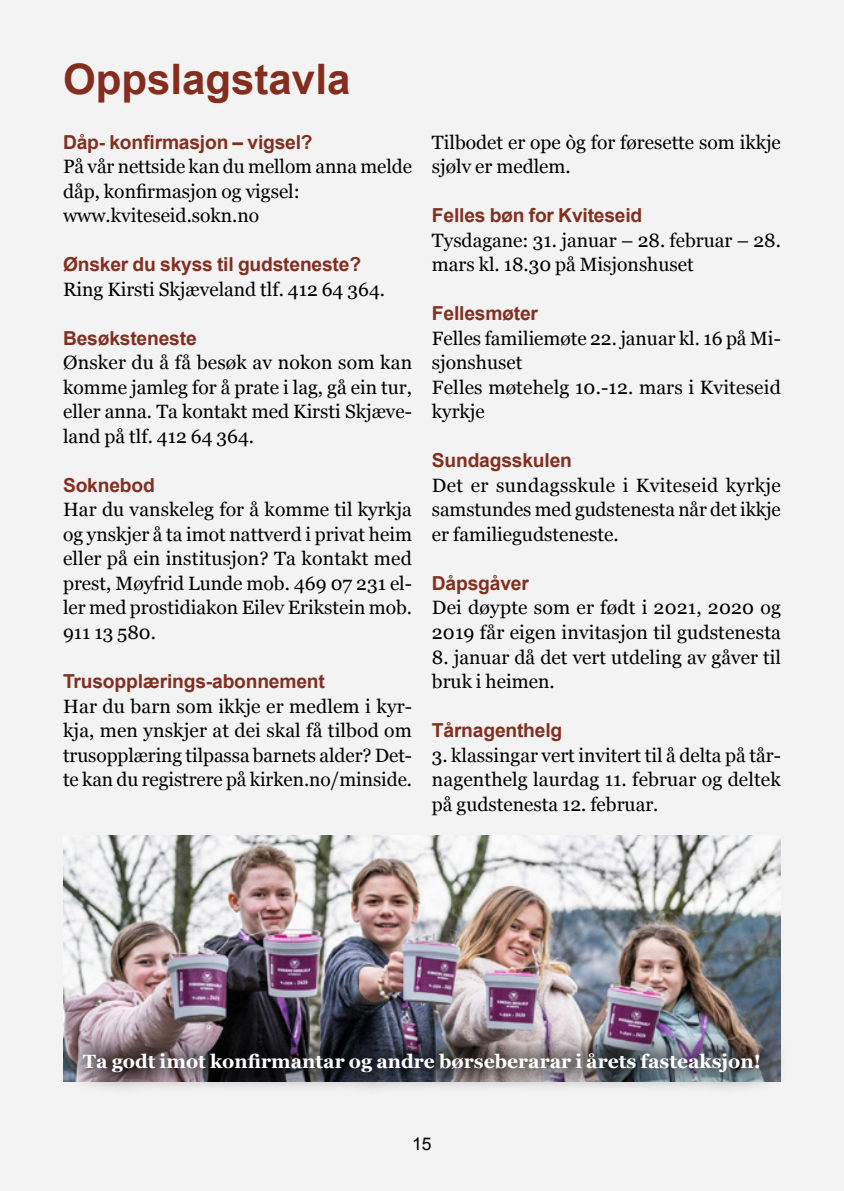
<style>
.page{position:relative;width:844px;height:1191px;background:#fff}
.page>*{position:absolute;margin:0;border:0;box-sizing:border-box;transform-origin:0 0}
.t1{font:700 42px "Arial";color:#842d1f}
.t2{font:19.25px/24.5px "Georgia";color:#000}
.t3{font:700 19.25px "Arial";letter-spacing:-.01em;color:#842e1f}
.t4{font:700 19.25px "Georgia";color:#fff}
.t5{font:17.5px "Arial";color:#000}
</style>
<div class="page">
<div style="left:0;top:0;width:843px;height:1191px;background:#f3f3f3"></div>
<img style="left:63px;top:835px;width:717px;height:191px">
<div style="left:63px;top:1026px;width:726px;height:70px;background:#000;opacity:.75"></div>
<h1 class="t1" style="left:63px;top:51px;width:289px">Oppslagstavla</h1>
<p class="t3" style="left:63px;top:129px;width:251px">Dåp- konfirmasjon – vigsel?</p>
<p class="t2" style="left:63px;top:154px;width:350px">På vår nettside kan du mellom anna melde dåp, konfirmasjon og vigsel: www.kviteseid.sokn.no</p>
<p class="t3" style="left:63px;top:252px;width:299px">Ønsker du skyss til gudsteneste?</p>
<p class="t2" style="left:63px;top:276px;width:323px">Ring Kirsti Skjæveland tlf. 412 64 364.</p>
<p class="t3" style="left:63px;top:325px;width:135px">Besøksteneste</p>
<p class="t2" style="left:63px;top:350px;width:350px;text-align:justify">Ønsker du å få besøk av nokon som kan komme jamleg for å prate i lag, gå ein tur, eller anna. Ta kontakt med Kirsti Skjæve&shy;land på tlf. 412 64 364.</p>
<p class="t3" style="left:63px;top:472px;width:93px">Soknebod</p>
<p class="t2" style="left:63px;top:497px;width:350px;text-align:justify">Har du vanskeleg for å komme til kyrkja og ynskjer å ta imot nattverd i privat heim eller på ein institusjon? Ta kontakt med prest, Møyfrid Lunde mob. 469 07 231 el&shy;ler med prostidiakon Eilev Erikstein mob.<br>911 13 580.</p>
<p class="t3" style="left:63px;top:668px;width:263px">Trusopplærings-abonnement</p>
<p class="t2" style="left:63px;top:693px;width:350px;text-align:justify">Har du barn som ikkje er medlem i kyr&shy;kja, men ynskjer at dei skal få tilbod om trusopplæring tilpassa barnets alder? Det&shy;te kan du registrere på kirken.no/minside.</p>
<p class="t2" style="left:432px;top:129px;width:350px">Tilbodet er ope òg for føresette som ikkje sjølv er medlem.</p>
<p class="t3" style="left:432px;top:203px;width:212px">Felles bøn for Kviteseid</p>
<p class="t2" style="left:432px;top:227px;width:350px">Tysdagane: 31. januar – 28. februar – 28. mars kl. 18.30 på Misjonshuset</p>
<p class="t3" style="left:432px;top:301px;width:108px">Fellesmøter</p>
<p class="t2" style="left:432px;top:325px;width:350px">Felles familiemøte 22. januar kl. 16 på Mi&shy;sjonshuset<br>Felles møtehelg 10.-12. mars i Kviteseid kyrkje</p>
<p class="t3" style="left:432px;top:448px;width:141px">Sundagsskulen</p>
<p class="t2" style="left:432px;top:472px;width:350px;text-align:justify">Det er sundagsskule i Kviteseid kyrkje samstundes med gudstenesta når det ikkje er familiegudsteneste.</p>
<p class="t3" style="left:432px;top:570px;width:98px">Dåpsgåver</p>
<p class="t2" style="left:432px;top:595px;width:350px">Dei døypte som er født i 2021, 2020 og<br>2019 får eigen invitasjon til gudstenesta</p>
<p class="t2" style="left:432px;top:644px;width:350px">8. januar då det vert utdeling av gåver til bruk i heimen.</p>
<p class="t3" style="left:432px;top:717px;width:132px">Tårnagenthelg</p>
<p class="t2" style="left:432px;top:742px;width:350px;text-align:justify">3. klassingar vert invitert til å delta på tår&shy;nagenthelg laurdag 11. februar og deltek på gudstenesta 12. februar.</p>
<p class="t4" style="left:83px;top:1047px;width:679px">Ta godt imot konfirmantar og andre børseberarar i årets fasteaksjon!</p>
<p class="t5" style="left:412px;top:1132px;width:21px">15</p>
</div>
